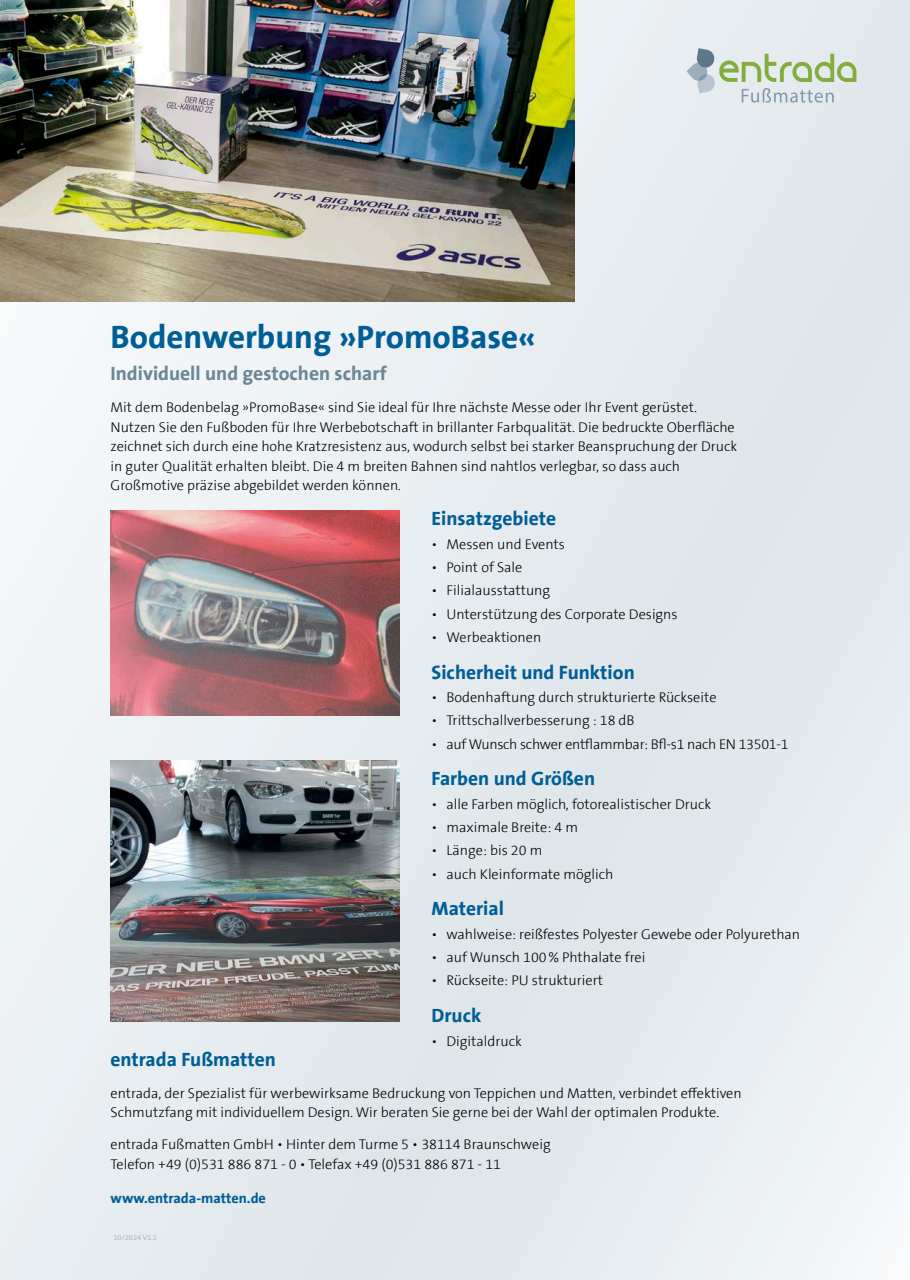
<style>
.page{position:relative;width:910px;height:1280px;background:#fff}
.page>*{position:absolute;margin:0;border:0;box-sizing:border-box;transform-origin:0 0}
.Headline{font:700 33px "The Sans Office LF";color:#005e96}
.Headline_2{font:700 19.5px "The Sans Office LF";color:#005e96}
.Unterzeile{font:700 19.5px "The Sans Office LF";color:#6c8795}
.Headline_2-2{font:700 19.5px "The Sans Office";color:#005e96}
.Text{font:14.25px/19.5px "The Sans LF Light";color:#000}
.Text-2{font:14.25px "The Sans LF Light";letter-spacing:-.02em;color:#000}
.Text-3{font:700 14.25px "The Sans Office";color:#005e96}
.Text-4{font:7.5px "The Sans LF Light";color:#8aacbd}
</style>
<div class="page">
<div style="left:0;top:0;width:910px;height:1280px;background:linear-gradient(to right,#ecf0f3,#e1e8ec)"></div>
<svg style="left:686px;top:48px;width:170px;height:55px;background:#cbd8ce"></svg>
<img style="left:111px;top:511px;width:289px;height:204px">
<img style="left:111px;top:761px;width:289px;height:261px">
<img style="left:0;top:0;width:574px;height:302px">
<p class="Headline" style="left:111px;top:315px;width:427px">Bodenwerbung »PromoBase«</p>
<p class="Unterzeile" style="left:111px;top:361px;width:278px">Individuell und gestochen scharf</p>
<p class="Text" style="left:111px;top:398px;width:628px">Mit dem Bodenbelag »PromoBase« sind Sie ideal für Ihre nächste Messe oder Ihr Event gerüstet.<br>Nutzen Sie den Fußboden für Ihre Werbebotschaft in brillanter Farbqualität. Die bedruckte Oberfläche zeichnet sich durch eine hohe Kratzresistenz aus, wodurch selbst bei starker Beanspruchung der Druck in guter Qualität erhalten bleibt. Die 4 m breiten Bahnen sind nahtlos verlegbar, so dass auch Großmotive präzise abgebildet werden können.</p>
<p class="Headline_2" style="left:432px;top:506px;width:126px">Einsatzgebiete</p>
<p class="Text" style="left:432px;top:534px;width:135px">• Messen und Events</p>
<p class="Text" style="left:432px;top:558px;width:92px">• Point of Sale</p>
<p class="Text" style="left:432px;top:581px;width:120px">• Filialausstattung</p>
<p class="Text" style="left:432px;top:604px;width:248px">• Unterstützung des Corporate Designs</p>
<p class="Text" style="left:432px;top:627px;width:111px">• Werbeaktionen</p>
<p class="Headline_2" style="left:432px;top:660px;width:205px">Sicherheit und Funktion</p>
<p class="Text" style="left:432px;top:688px;width:286px">• Bodenhaftung durch strukturierte Rückseite</p>
<p class="Text" style="left:432px;top:711px;width:204px">• Trittschallverbesserung : 18 dB</p>
<p class="Text-2" style="left:432px;top:735px;width:359px">• auf Wunsch schwer entflammbar: Bfl-s1 nach EN 13501-1</p>
<p class="Headline_2" style="left:432px;top:766px;width:165px">Farben und Größen</p>
<p class="Text" style="left:432px;top:794px;width:281px">• alle Farben möglich, fotorealistischer Druck</p>
<p class="Text" style="left:432px;top:818px;width:148px">• maximale Breite: 4 m</p>
<p class="Text" style="left:432px;top:841px;width:112px">• Länge: bis 20 m</p>
<p class="Text" style="left:432px;top:864px;width:183px">• auch Kleinformate möglich</p>
<p class="Headline_2" style="left:432px;top:896px;width:74px">Material</p>
<p class="Text" style="left:432px;top:924px;width:370px">• wahlweise: reißfestes Polyester Gewebe oder Polyurethan</p>
<p class="Text" style="left:432px;top:948px;width:215px">• auf Wunsch 100% Phthalate frei</p>
<p class="Text" style="left:432px;top:971px;width:173px">• Rückseite: PU strukturiert</p>
<p class="Headline_2" style="left:432px;top:1003px;width:51px">Druck</p>
<p class="Text" style="left:432px;top:1031px;width:92px">• Digitaldruck</p>
<p class="Headline_2-2" style="left:111px;top:1046px;width:167px">entrada Fußmatten</p>
<p class="Text" style="left:111px;top:1083px;width:633px">entrada, der Spezialist für werbewirksame Bedruckung von Teppichen und Matten, verbindet effektiven<br>Schmutzfang mit individuellem Design. Wir beraten Sie gerne bei der Wahl der optimalen Produkte.</p>
<p class="Text" style="left:111px;top:1135px;width:442px">entrada Fußmatten GmbH • Hinter dem Turme 5 • 38114 Braunschweig<br>Telefon +49 (0)531 886 871 - 0 • Telefax +49 (0)531 886 871 - 11</p>
<p class="Text-3" style="left:111px;top:1189px;width:157px">www.entrada-matten.de</p>
<p class="Text-4" style="left:113px;top:1232px;width:45px">10/2024 V1.1</p>
</div>
